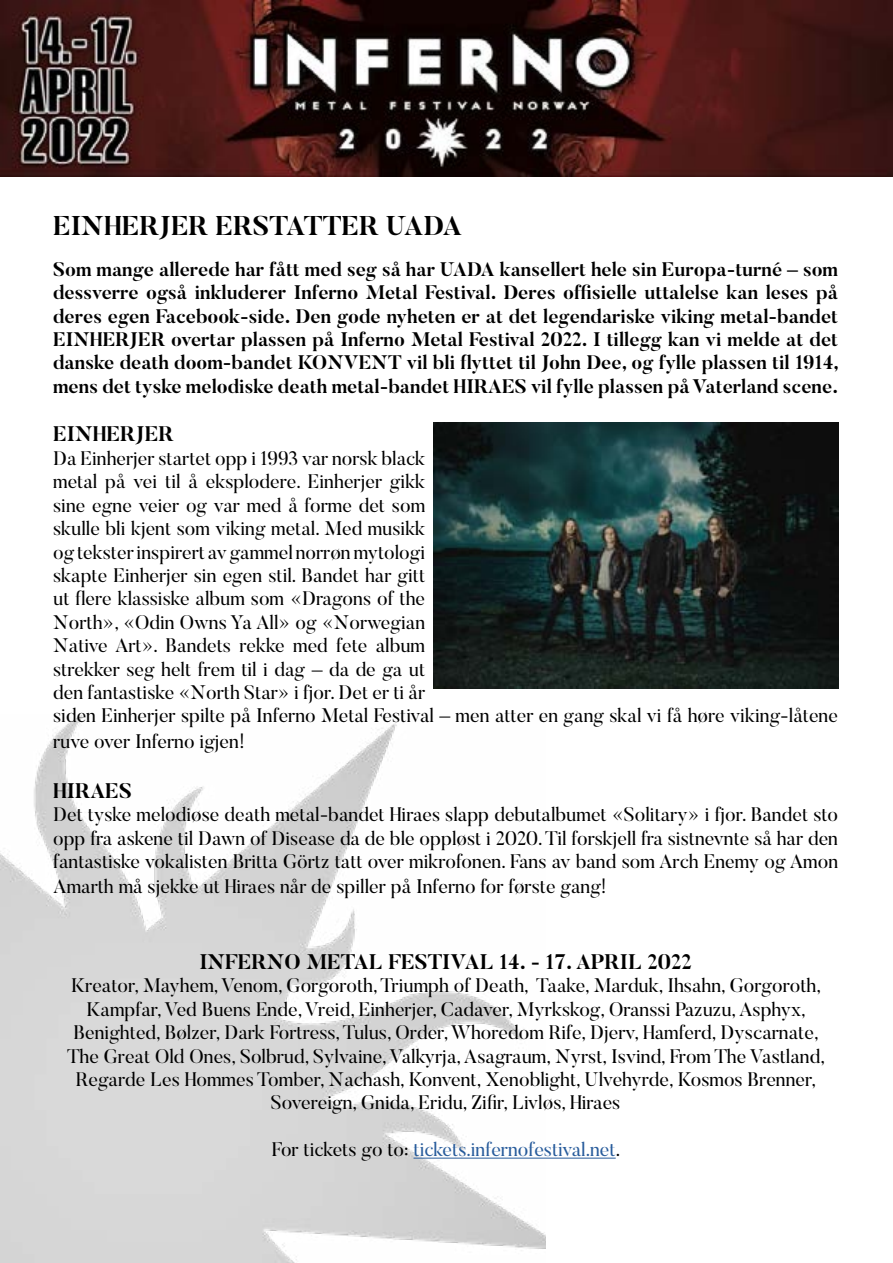
<style>
.page{position:relative;width:893px;height:1263px;background:#fff}
.page>*{position:absolute;margin:0;border:0;box-sizing:border-box;transform-origin:0 0}
.t1{font:700 27px "Butler";color:#000}
.t2{font:700 21px "Butler";color:#000}
.t3{font:19.5px/23.4px "Butler";color:#000}
.t4{font:700 19.5px/23.4px "Butler";color:#000;text-align:justify}
.t5{font:19.5px "Butler";color:#275b9b}
.s1{color:#000}
</style>
<div class="page">
<img style="left:0;top:714px;width:545px;height:549px">
<hr style="left:413px;top:1157px;width:203px;height:1px;background:#275b9b">
<img style="left:0;top:0;width:893px;height:177px">
<img style="left:434px;top:422px;width:404px;height:266px">
<h1 class="t1" style="left:53px;top:208px;width:410px">EINHERJER ERSTATTER UADA</h1>
<p class="t4" style="left:53px;top:258px;width:787px">Som mange allerede har fått med seg så har UADA kansellert hele sin Europa-turné – som dessverre også inkluderer Inferno Metal Festival. Deres offisielle uttalelse kan leses på deres egen Facebook-side. Den gode nyheten er at det legendariske viking metal-bandet EINHERJER overtar plassen på Inferno Metal Festival 2022. I tillegg kan vi melde at det danske death doom-bandet KONVENT vil bli flyttet til John Dee, og fylle plassen til 1914, mens det tyske melodiske death metal-bandet HIRAES vil fylle plassen på Vaterland scene.</p>
<p class="t2" style="left:53px;top:421px;width:122px">EINHERJER</p>
<p class="t3" style="left:53px;top:446px;width:786px">Da Einherjer startet opp i 1993 var norsk black<br>metal på vei til å eksplodere. Einherjer gikk<br>sine egne veier og var med å forme det som<br>skulle bli kjent som viking metal. Med musikk<br>og tekster inspirert av gammel norrøn mytologi<br>skapte Einherjer sin egen stil. Bandet har gitt<br>ut flere klassiske album som «Dragons of the<br>North», «Odin Owns Ya All» og «Norwegian<br>Native Art». Bandets rekke med fete album<br>strekker seg helt frem til i dag – da de ga ut<br>den fantastiske «North Star» i fjor. Det er ti år<br>siden Einherjer spilte på Inferno Metal Festival – men atter en gang skal vi få høre viking-låtene</p>
<p class="t3" style="left:53px;top:729px;width:193px">ruve over Inferno igjen!</p>
<p class="t2" style="left:53px;top:777px;width:80px">HIRAES</p>
<p class="t3" style="left:53px;top:803px;width:786px;text-align:justify">Det tyske melodiøse death metal-bandet Hiraes slapp debutalbumet «Solitary» i fjor. Bandet sto opp fra askene til Dawn of Disease da de ble oppløst i 2020. Til forskjell fra sistnevnte så har den fantastiske vokalisten Britta Görtz tatt over mikrofonen. Fans av band som Arch Enemy og Amon</p>
<p class="t3" style="left:53px;top:875px;width:555px">Amarth må sjekke ut Hiraes når de spiller på Inferno for første gang!</p>
<p class="t2" style="left:199px;top:948px;width:494px">INFERNO METAL FESTIVAL 14. - 17. APRIL 2022</p>
<p class="t3" style="left:67px;top:974px;width:759px;text-align:center">Kreator, Mayhem, Venom, Gorgoroth, Triumph of Death, Taake, Marduk, Ihsahn, Gorgoroth, Kampfar, Ved Buens Ende, Vreid, Einherjer, Cadaver, Myrkskog, Oranssi Pazuzu, Asphyx, Benighted, Bølzer, Dark Fortress, Tulus, Order, Whoredom Rife, Djerv, Hamferd, Dyscarnate, The Great Old Ones, Solbrud, Sylvaine, Valkyrja, Asagraum, Nyrst, Isvind, From The Vastland, Regarde Les Hommes Tomber, Nachash, Konvent, Xenoblight, Ulvehyrde, Kosmos Brenner, Sovereign, Gnida, Eridu, Zifir, Livløs, Hiraes</p>
<p class="t5" style="left:272px;top:1137px;width:350px"><span class="s1">For tickets go to:</span> tickets.infernofestival.net<span class="s1">.</span></p>
</div>
